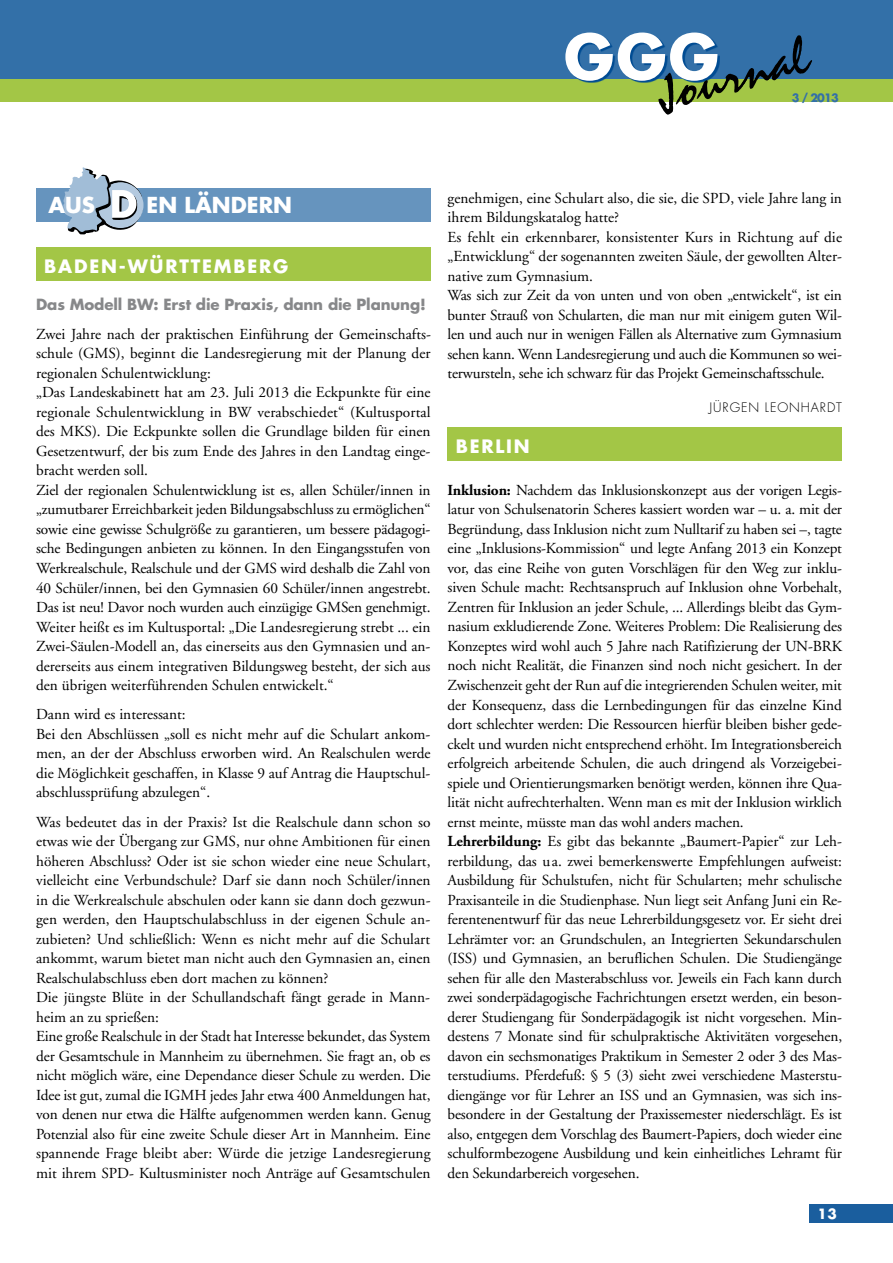
<style>
.page{position:relative;width:893px;height:1263px;background:#fff}
.page>*{position:absolute;margin:0;border:0;box-sizing:border-box;transform-origin:0 0}
.t1{font:700 60px "Futura";color:#fff}
.t2{font:54.75px "Staccato 222 BT";color:#000}
.t3{font:700 21.45px "Futura";color:#fff}
.t4{font:700 18px "Futura";letter-spacing:.1em;color:#fff}
.t5{font:15.3px/19.5px "Adobe Garamond";letter-spacing:-.01em;color:#000}
.t6{font:700 15px "Futura";letter-spacing:-.01em;color:#87888a}
.t7{font:700 13.8px "Futura";color:#fff}
.t8{font:300 12.75px "Futura";letter-spacing:.07em;color:#000}
.t9{font:700 11.25px "Futura";color:#3370a8}
.s1{font-weight:700}
</style>
<div class="page">
<div style="left:0;top:0;width:893px;height:79px;background:#3370a8"></div>
<div style="left:0;top:79px;width:893px;height:23px;background:#a3c646"></div>
<div style="left:810px;top:1204px;width:83px;height:19px;background:#1a5e9e"></div>
<svg style="left:567px;top:35px;width:153px;height:48px;fill:#075193"></svg>
<div style="left:36px;top:247px;width:395px;height:33px;background:#a3c646"></div>
<div style="left:448px;top:427px;width:394px;height:33px;background:#a3c646"></div>
<div style="left:36px;top:188px;width:395px;height:34px;background:#6694be"></div>
<svg style="left:63px;top:167px;width:80px;height:68px"></svg>
<h1 class="t1" style="left:564px;top:17px;width:157px">GGG</h1>
<h2 class="t2" style="left:649px;top:65px;width:158px;rotate:-15deg">Journal</h2>
<p class="t9" style="left:792px;top:90px;width:48px">3 / 2013</p>
<h3 class="t3" style="left:49px;top:191px;width:48px">AUS</h3>
<h3 class="t3" style="left:147px;top:191px;width:147px">EN LÄNDERN</h3>
<p class="t4" style="left:44px;top:254px;width:45px">Baden</p>
<p class="t4" style="left:119px;top:254px;width:98px">-Württembe</p>
<p class="t4" style="left:259px;top:254px;width:28px">rg</p>
<p class="t6" style="left:36px;top:294px;width:391px">Das Modell BW: Erst die Praxis, dann die Planung!</p>
<p class="t5" style="left:36px;top:325px;width:396px">Zwei Jahre nach der praktischen Einführung der Gemeinschafts&shy;schule (GMS), beginnt die Landesregierung mit der Planung der regionalen Schulentwicklung:<br>„Das Landeskabinett hat am 23. Juli 2013 die Eckpunkte für eine regionale Schulentwicklung in BW verabschiedet“ (Kultusportal des MKS). Die Eckpunkte sollen die Grundlage bilden für einen Gesetzentwurf, der bis zum Ende des Jahres in den Landtag einge&shy;bracht werden soll.<br>Ziel der regionalen Schulentwicklung ist es, allen Schüler/innen in „zumutbarer Erreichbarkeit jeden Bildungsabschluss zu ermöglichen“ sowie eine gewisse Schulgröße zu garantieren, um bessere pädagogi&shy;sche Bedingungen anbieten zu können. In den Eingangsstufen von Werkrealschule, Realschule und der GMS wird deshalb die Zahl von 40 Schüler/innen, bei den Gymnasien 60 Schüler/innen angestrebt.<br>Das ist neu! Davor noch wurden auch einzügige GMSen genehmigt.<br>Weiter heißt es im Kultusportal: „Die Landesregierung strebt ... ein Zwei-Säulen-Modell an, das einerseits aus den Gymnasien und an&shy;dererseits aus einem integrativen Bildungsweg besteht, der sich aus den übrigen weiterführenden Schulen entwickelt.“</p>
<p class="t5" style="left:36px;top:705px;width:396px">Dann wird es interessant:<br>Bei den Abschlüssen „soll es nicht mehr auf die Schulart ankom&shy;men, an der der Abschluss erworben wird. An Realschulen werde die Möglichkeit geschaffen, in Klasse 9 auf Antrag die Hauptschul&shy;abschlussprüfung abzulegen“.</p>
<p class="t5" style="left:36px;top:812px;width:396px">Was bedeutet das in der Praxis? Ist die Realschule dann schon so etwas wie der Übergang zur GMS, nur ohne Ambitionen für einen höheren Abschluss? Oder ist sie schon wieder eine neue Schulart, vielleicht eine Verbundschule? Darf sie dann noch Schüler/innen in die Werkrealschule abschulen oder kann sie dann doch gezwun&shy;gen werden, den Hauptschulabschluss in der eigenen Schule an&shy;zubieten? Und schließlich: Wenn es nicht mehr auf die Schulart ankommt, warum bietet man nicht auch den Gymnasien an, einen Realschulabschluss eben dort machen zu können?<br>Die jüngste Blüte in der Schullandschaft fängt gerade in Mann&shy;heim an zu sprießen:<br>Eine große Realschule in der Stadt hat Interesse bekundet, das System der Gesamtschule in Mannheim zu übernehmen. Sie fragt an, ob es nicht möglich wäre, eine Dependance dieser Schule zu werden. Die Idee ist gut, zumal die IGMH jedes Jahr etwa 400 Anmeldungen hat, von denen nur etwa die Hälfte aufgenommen werden kann. Genug Potenzial also für eine zweite Schule dieser Art in Mannheim. Eine spannende Frage bleibt aber: Würde die jetzige Landesregierung mit ihrem SPD- Kultusminister noch Anträge auf Gesamtschulen</p>
<p class="t5" style="left:448px;top:188px;width:396px">genehmigen, eine Schulart also, die sie, die SPD, viele Jahre lang in ihrem Bildungskatalog hatte?<br>Es fehlt ein erkennbarer, konsistenter Kurs in Richtung auf die „Entwicklung“ der sogenannten zweiten Säule, der gewollten Alter&shy;native zum Gymnasium.<br>Was sich zur Zeit da von unten und von oben „entwickelt“, ist ein bunter Strauß von Schularten, die man nur mit einigem guten Wil&shy;len und auch nur in wenigen Fällen als Alternative zum Gymnasium sehen kann. Wenn Landesregierung und auch die Kommunen so wei&shy;terwursteln, sehe ich schwarz für das Projekt Gemeinschaftsschule.</p>
<p class="t8" style="left:710px;top:399px;width:134px">JÜRGEN LEONHARDT</p>
<p class="t4" style="left:456px;top:434px;width:71px">BERLIn</p>
<p class="t5" style="left:448px;top:481px;width:396px"><span class="s1">Inklusion:</span> Nachdem das Inklusionskonzept aus der vorigen Legis&shy;latur von Schulsenatorin Scheres kassiert worden war – u. a. mit der Begründung, dass Inklusion nicht zum Nulltarif zu haben sei –, tagte eine „Inklusions-Kommission“ und legte Anfang 2013 ein Konzept vor, das eine Reihe von guten Vorschlägen für den Weg zur inklu&shy;siven Schule macht: Rechtsanspruch auf Inklusion ohne Vorbehalt, Zentren für Inklusion an jeder Schule, ... Allerdings bleibt das Gym&shy;nasium exkludierende Zone. Weiteres Problem: Die Realisierung des Konzeptes wird wohl auch 5 Jahre nach Ratifizierung der UN-BRK noch nicht Realität, die Finanzen sind noch nicht gesichert. In der Zwischenzeit geht der Run auf die integrierenden Schulen weiter, mit der Konsequenz, dass die Lernbedingungen für das einzelne Kind dort schlechter werden: Die Ressourcen hierfür bleiben bisher gede&shy;ckelt und wurden nicht entsprechend erhöht. Im Integrationsbereich erfolgreich arbeitende Schulen, die auch dringend als Vorzeigebei&shy;spiele und Orientierungsmarken benötigt werden, können ihre Qua&shy;lität nicht aufrechterhalten. Wenn man es mit der Inklusion wirklich ernst meinte, müsste man das wohl anders machen.<br><span class="s1">Lehrerbildung:</span> Es gibt das bekannte „Baumert-Papier“ zur Leh&shy;rerbildung, das ua. zwei bemerkenswerte Empfehlungen aufweist:<br>Ausbildung für Schulstufen, nicht für Schularten; mehr schulische Praxisanteile in die Studienphase. Nun liegt seit Anfang Juni ein Re&shy;ferentenentwurf für das neue Lehrerbildungsgesetz vor. Er sieht drei Lehrämter vor: an Grundschulen, an Integrierten Sekundarschulen (ISS) und Gymnasien, an beruflichen Schulen. Die Studiengänge sehen für alle den Masterabschluss vor. Jeweils ein Fach kann durch zwei sonderpädagogische Fachrichtungen ersetzt werden, ein beson&shy;derer Studiengang für Sonderpädagogik ist nicht vorgesehen. Min&shy;destens 7 Monate sind für schulpraktische Aktivitäten vorgesehen, davon ein sechsmonatiges Praktikum in Semester 2 oder 3 des Mas&shy;terstudiums. Pferdefuß: § 5 (3) sieht zwei verschiedene Masterstu&shy;diengänge vor für Lehrer an ISS und an Gymnasien, was sich ins&shy;besondere in der Gestaltung der Praxissemester niederschlägt. Es ist also, entgegen dem Vorschlag des Baumert-Papiers, doch wieder eine schulformbezogene Ausbildung und kein einheitliches Lehramt für den Sekundarbereich vorgesehen.</p>
<p class="t7" style="left:817px;top:1205px;width:21px">13</p>
</div>
